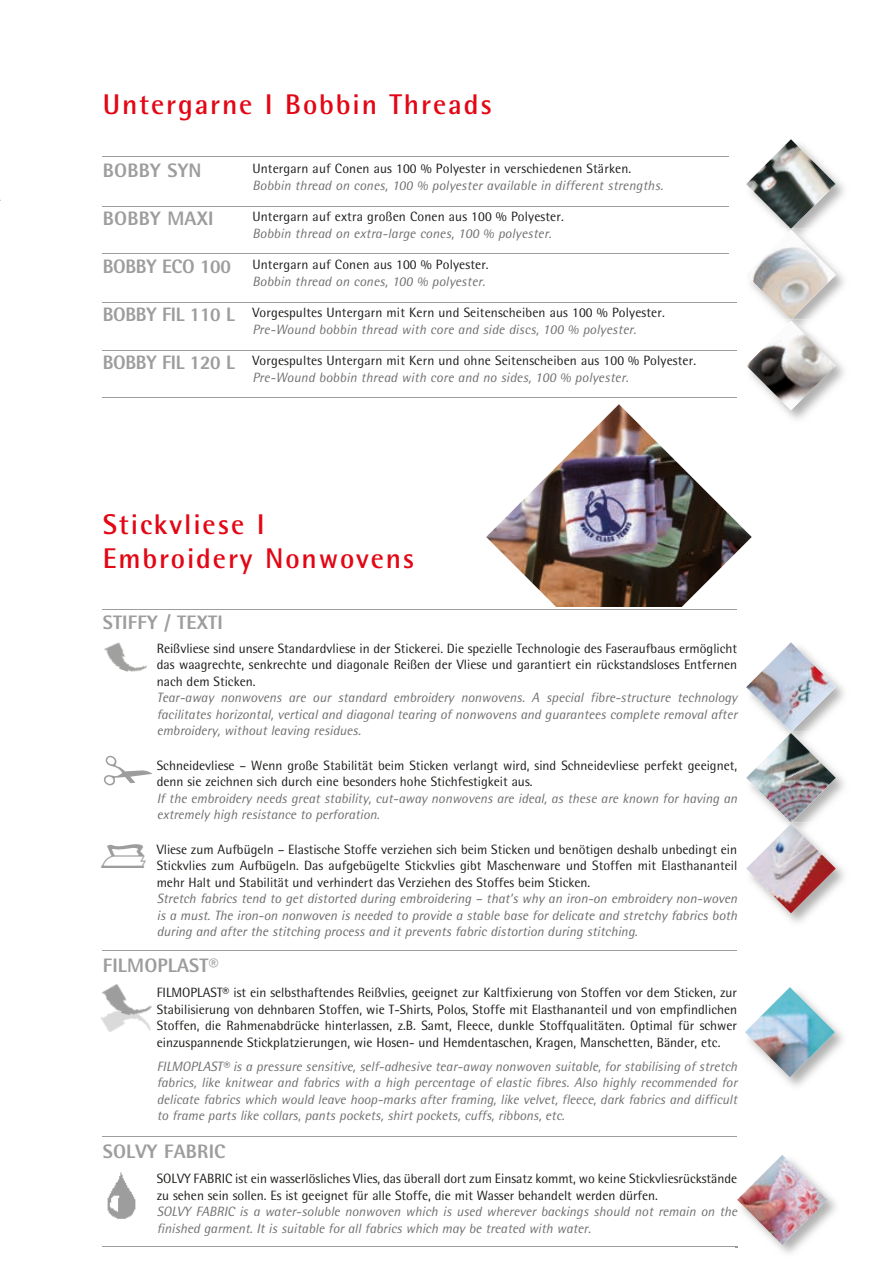
<style>
.page{position:relative;width:893px;height:1263px;background:#fff}
.page>*{position:absolute;margin:0;border:0;box-sizing:border-box;transform-origin:0 0}
.t1{font:47.55px "Textile LH Pi One";color:#9d9d9d}
.t2{font:700 28.5px/34.2px "Rotis Semi Sans";letter-spacing:.065em;color:#e30614}
.t3{font:800 19.5px "Rotis Semi Sans";letter-spacing:.01em;color:#9d9d9d}
.t4{font:800 19.5px "Rotis Semi Sans";letter-spacing:-.02em;color:#9d9d9d}
.t5{font:13.5px/16.5px "Rotis Semi Sans";color:#1d1d1b;text-align:justify}
.t6{font:italic 13.5px/16.5px "Rotis Semi Sans";color:#70706f}
.t7{font:italic 13.5px/16.5px "Rotis Semi Sans";color:#6d6d6c;text-align:justify}
</style>
<div class="page">
<img style="left:486px;top:404px;width:266px;height:203px">
<hr style="left:103px;top:398px;width:634px;height:1px;background:#9d9d9d">
<hr style="left:103px;top:350px;width:634px;height:1px;background:#9d9d9d">
<hr style="left:103px;top:302px;width:634px;height:1px;background:#9d9d9d">
<hr style="left:103px;top:253px;width:626px;height:1px;background:#9d9d9d">
<hr style="left:103px;top:206px;width:626px;height:1px;background:#9d9d9d">
<hr style="left:103px;top:156px;width:626px;height:1px;background:#9d9d9d">
<img style="left:745px;top:360px;width:99px;height:64px">
<svg style="left:746px;top:139px;width:90px;height:182px"></svg>
<img style="left:746px;top:321px;width:90px;height:89px">
<hr style="left:103px;top:950px;width:634px;height:1px;background:#9d9d9d">
<hr style="left:103px;top:1136px;width:634px;height:1px;background:#9d9d9d">
<hr style="left:103px;top:1246px;width:634px;height:1px;background:#9d9d9d">
<svg style="left:737px;top:1245px;width:66px;height:2px"></svg>
<img style="left:737px;top:1155px;width:90px;height:90px">
<img style="left:745px;top:987px;width:90px;height:90px">
<img style="left:104px;top:642px;width:43px;height:30px">
<img style="left:102px;top:1020px;width:49px;height:12px">
<img style="left:101px;top:984px;width:51px;height:36px">
<img style="left:107px;top:1172px;width:29px;height:47px">
<img style="left:746px;top:642px;width:90px;height:182px">
<img style="left:746px;top:824px;width:90px;height:89px">
<hr style="left:103px;top:609px;width:634px;height:1px;background:#9d9d9d">
<h2 class="t2" style="left:103px;top:87px;width:391px">Untergarne I Bobbin Threads</h2>
<h3 class="t3" style="left:103px;top:158px;width:100px">BOBBY SYN</h3>
<h3 class="t3" style="left:103px;top:206px;width:112px">BOBBY MAXI</h3>
<h3 class="t4" style="left:103px;top:254px;width:130px">BOBBY ECO 100</h3>
<h3 class="t4" style="left:103px;top:302px;width:134px">BOBBY FIL 110 L</h3>
<h3 class="t4" style="left:103px;top:350px;width:134px">BOBBY FIL 120 L</h3>
<p class="t5" style="left:252px;top:160px;width:380px">Untergarn auf Conen aus 100 % Polyester in verschiedenen Stärken.</p>
<p class="t6" style="left:252px;top:177px;width:412px">Bobbin thread on cones, 100 % polyester available in different strengths.</p>
<p class="t5" style="left:252px;top:208px;width:313px">Untergarn auf extra großen Conen aus 100 % Polyester.</p>
<p class="t6" style="left:252px;top:225px;width:301px">Bobbin thread on extra-large cones, 100 % polyester.</p>
<p class="t5" style="left:252px;top:256px;width:238px">Untergarn auf Conen aus 100 % Polyester.</p>
<p class="t6" style="left:252px;top:273px;width:234px">Bobbin thread on cones, 100 % polyester.</p>
<p class="t5" style="left:252px;top:304px;width:414px">Vorgespultes Untergarn mit Kern und Seitenscheiben aus 100 % Polyester.</p>
<p class="t6" style="left:252px;top:321px;width:385px">Pre-Wound bobbin thread with core and side discs, 100 % polyester.</p>
<p class="t5" style="left:252px;top:352px;width:445px">Vorgespultes Untergarn mit Kern und ohne Seitenscheiben aus 100 % Polyester.</p>
<p class="t6" style="left:252px;top:369px;width:377px">Pre-Wound bobbin thread with core and no sides, 100 % polyester.</p>
<h2 class="t2" style="left:103px;top:507px;width:313px">Stickvliese I<br>Embroidery Nonwovens</h2>
<h3 class="t3" style="left:103px;top:610px;width:122px">STIFFY / TEXTI</h3>
<h1 class="t1" style="left:100px;top:826px;width:49px">.</h1>
<p class="t5" style="left:157px;top:640px;width:582px">Reißvliese sind unsere Standardvliese in der Stickerei. Die spezielle Technologie des Faseraufbaus ermöglicht das waagrechte, senkrechte und diagonale Reißen der Vliese und garantiert ein rückstandsloses Entfernen nach dem Sticken.</p>
<p class="t6" style="left:157px;top:689px;width:582px;text-align:justify">Tear-away nonwovens are our standard embroidery nonwovens. A special fibre-structure technology facilitates horizontal, vertical and diagonal tearing of nonwovens and guarantees complete removal after embroidery, without leaving residues.</p>
<p class="t5" style="left:157px;top:757px;width:582px">Schneidevliese – Wenn große Stabilität beim Sticken verlangt wird, sind Schneidevliese perfekt geeignet, denn sie zeichnen sich durch eine besonders hohe Stichfestigkeit aus.</p>
<p class="t6" style="left:157px;top:789px;width:582px">If the embroidery needs great stability, cut-away nonwovens are ideal, as these are known for having an extremely high resistance to perforation.</p>
<p class="t5" style="left:157px;top:841px;width:582px">Vliese zum Aufbügeln – Elastische Stoffe verziehen sich beim Sticken und benötigen deshalb unbedingt ein Stickvlies zum Aufbügeln. Das aufgebügelte Stickvlies gibt Maschenware und Stoffen mit Elasthananteil mehr Halt und Stabilität und verhindert das Verziehen des Stoffes beim Sticken.</p>
<p class="t7" style="left:157px;top:890px;width:582px">Stretch fabrics tend to get distorted during embroidering – that’s why an iron-on embroidery non-woven is a must. The iron-on nonwoven is needed to provide a stable base for delicate and stretchy fabrics both during and after the stitching process and it prevents fabric distortion during stitching.</p>
<h3 class="t3" style="left:103px;top:953px;width:117px">FILMOPLAST®</h3>
<p class="t5" style="left:157px;top:984px;width:582px">FILMOPLAST® ist ein selbsthaftendes Reißvlies, geeignet zur Kaltfixierung von Stoffen vor dem Sticken, zur Stabilisierung von dehnbaren Stoffen, wie T-Shirts, Polos, Stoffe mit Elasthananteil und von empfindlichen Stoffen, die Rahmenabdrücke hinterlassen, z.B. Samt, Fleece, dunkle Stoffqualitäten. Optimal für schwer einzuspannende Stickplatzierungen, wie Hosen- und Hemdentaschen, Kragen, Manschetten, Bänder, etc.</p>
<p class="t6" style="left:157px;top:1058px;width:582px;text-align:justify">FILMOPLAST® is a pressure sensitive, self-adhesive tear-away nonwoven suitable, for stabilising of stretch fabrics, like knitwear and fabrics with a high percentage of elastic fibres. Also highly recommended for delicate fabrics which would leave hoop-marks after framing, like velvet, fleece, dark fabrics and difficult to frame parts like collars, pants pockets, shirt pockets, cuffs, ribbons, etc.</p>
<h3 class="t3" style="left:103px;top:1139px;width:124px">SOLVY FABRIC</h3>
<p class="t5" style="left:157px;top:1170px;width:582px">SOLVY FABRIC ist ein wasserlösliches Vlies, das überall dort zum Einsatz kommt, wo keine Stickvliesrückstände zu sehen sein sollen. Es ist geeignet für alle Stoffe, die mit Wasser behandelt werden dürfen.</p>
<p class="t6" style="left:157px;top:1203px;width:582px">SOLVY FABRIC is a water-soluble nonwoven which is used wherever backings should not remain on the finished garment. It is suitable for all fabrics which may be treated with water.</p>
</div>
